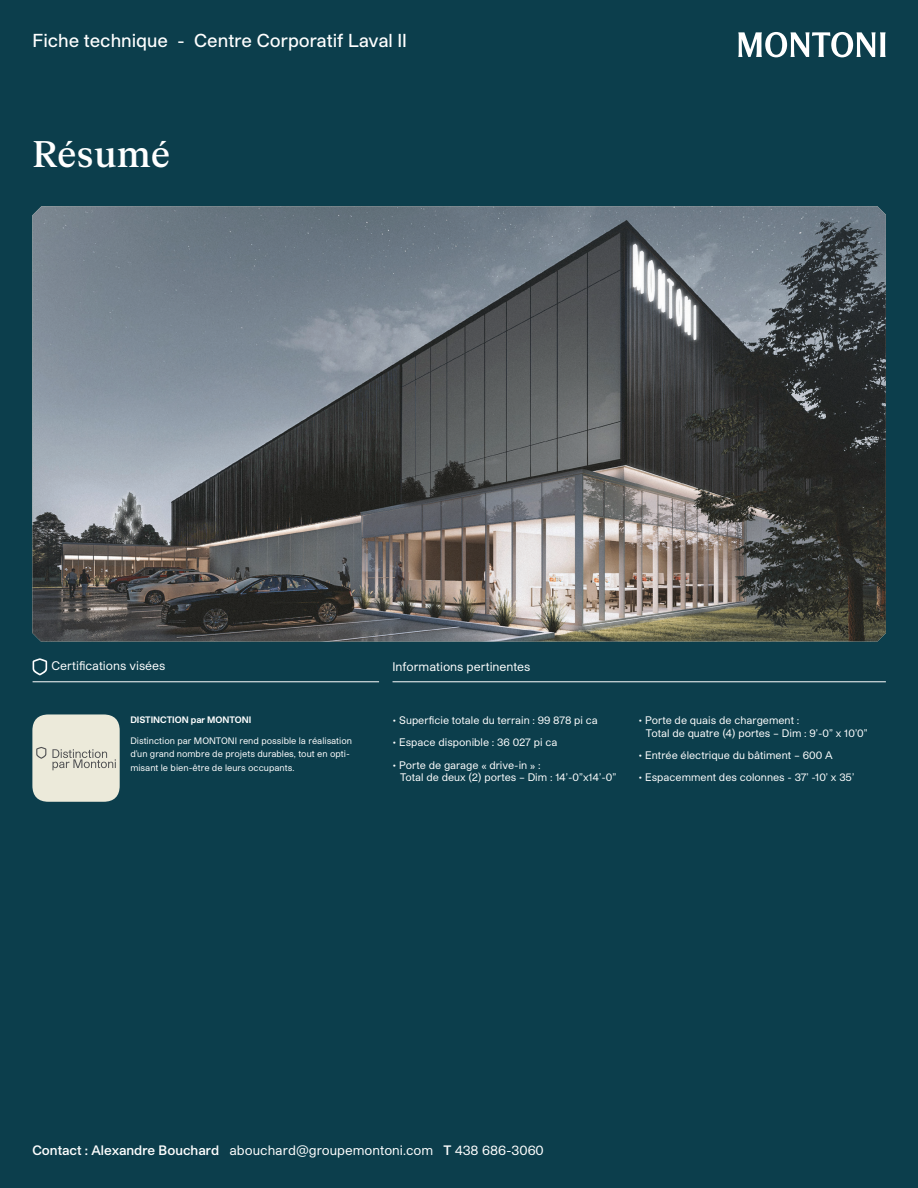
<style>
.page{position:relative;width:918px;height:1188px;background:#0c3e4c}
.page>*{position:absolute;margin:0;border:0;box-sizing:border-box;transform-origin:0 0}
.t1{font:500 36px "FK Roman Standard";color:#fff}
.t2{font:500 18px "Studio Pro";color:#fff}
.t3{font:13.2px "Studio Pro";color:#fff}
.t4{font:12px "Studio Pro";color:#fff}
.t5{font:10.5px/12.6px "Studio Pro";color:#fff}
.t6{font:9px/13.5px "Studio Pro";color:#fff}
.t7{font:700 9px "Studio Pro";color:#fff}
.s1{font-weight:600}
</style>
<div class="page">
<svg style="left:738px;top:32px;width:148px;height:25px"></svg>
<hr style="left:33px;top:681px;width:346px;height:1px;background:#fff">
<hr style="left:393px;top:681px;width:493px;height:1px;background:#fff">
<img style="left:32px;top:206px;width:854px;height:435px">
<svg style="left:33px;top:658px;width:14px;height:17px"></svg>
<div style="left:32px;top:714px;width:88px;height:88px;background:#eceada;border-radius:16px"></div>
<svg style="left:36px;top:747px;width:10px;height:12px"></svg>
<svg style="left:52px;top:749px;width:64px;height:21px"></svg>
<h2 class="t2" style="left:32px;top:28px;width:376px">Fiche technique - Centre Corporatif Laval II</h2>
<h1 class="t1" style="left:32px;top:126px;width:139px">Résumé</h1>
<p class="t4" style="left:52px;top:658px;width:115px">Certifications visées</p>
<p class="t4" style="left:393px;top:659px;width:139px">Informations pertinentes</p>
<p class="t7" style="left:130px;top:713px;width:122px">DISTINCTION par MONTONI</p>
<p class="t6" style="left:130px;top:734px;width:223px">Distinction par MONTONI rend possible la réalisation d’un grand nombre de projets durables, tout en opti&shy;misant le bien-être de leurs occupants.</p>
<p class="t5" style="left:393px;top:714px;width:207px">• Superficie totale du terrain : 99 878 pi ca</p>
<p class="t5" style="left:393px;top:736px;width:166px">• Espace disponible : 36 027 pi ca</p>
<p class="t5" style="left:400px;top:758px;width:218px;text-indent:-7px">• Porte de garage « drive-in » :<br>Total de deux (2) portes – Dim : 14’-0”x14’-0”</p>
<p class="t5" style="left:646px;top:714px;width:223px;text-indent:-7px">• Porte de quais de chargement :<br>Total de quatre (4) portes – Dim : 9’-0” x 10’0”</p>
<p class="t5" style="left:638px;top:749px;width:196px">• Entrée électrique du bâtiment – 600 A</p>
<p class="t5" style="left:638px;top:771px;width:217px">• Espacemment des colonnes - 37’ -10’ x 35’</p>
<p class="t3" style="left:32px;top:1142px;width:513px"><span class="s1">Contact : Alexandre Bouchard</span> abouchard@groupemontoni.com <span class="s1">T</span> 438 686-3060</p>
</div>
